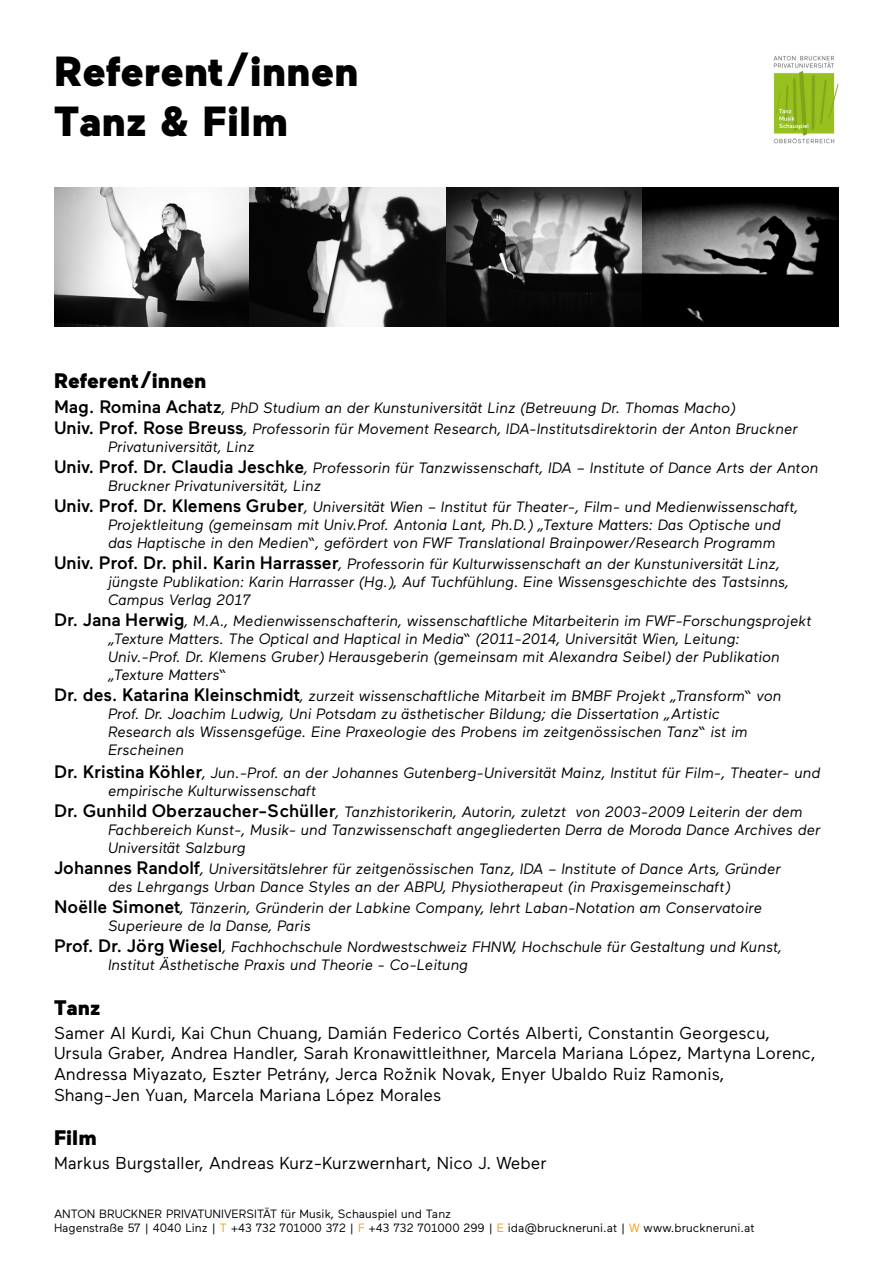
<style>
.page{position:relative;width:893px;height:1263px;background:#fff}
.page>*{position:absolute;margin:0;border:0;box-sizing:border-box;transform-origin:0 0}
.t1{font:900 42px/50.4px "Maax";color:#000}
.t2{font:900 21px "Maax";color:#000}
.t3{font:17.25px/20.7px "Maax";color:#000}
.t4{font:italic 15px/18px "Maax";color:#000}
.t5{font:12px/14.4px "Maax";color:#000}
.s1{font-weight:500;font-style:normal;font-size:18px}
.s2{color:#f29b14}
</style>
<div class="page">
<img style="left:54px;top:187px;width:588px;height:140px">
<img style="left:642px;top:187px;width:197px;height:140px">
<img style="left:773px;top:55px;width:66px;height:89px">
<h1 class="t1" style="left:54px;top:46px;width:306px">Referent/innen<br>Tanz &amp; Film</h1>
<h2 class="t2" style="left:54px;top:369px;width:154px">Referent/innen</h2>
<p class="t4" style="left:54px;top:398px;width:745px;line-height:21px"><span class="s1">Mag. Romina Achatz</span>, PhD Studium an der Kunstuniversität Linz (Betreuung Dr. Thomas Macho)<br><span class="s1">Univ. Prof. Rose Breuss</span>, Professorin für Movement Research, IDA-Institutsdirektorin der Anton Bruckner</p>
<p class="t4" style="left:54px;top:437px;width:766px;line-height:21px;text-indent:54px">Privatuniversität, Linz<br><span class="s1">Univ. Prof. Dr. Claudia Jeschke</span>, Professorin für Tanzwissenschaft, IDA – Institute of Dance Arts der Anton</p>
<p class="t4" style="left:54px;top:476px;width:746px;line-height:21px;text-indent:54px">Bruckner Privatuniversität, Linz<br><span class="s1">Univ. Prof. Dr. Klemens Gruber</span>, Universität Wien – Institut für Theater-, Film- und Medienwissenschaft,</p>
<p class="t4" style="left:108px;top:516px;width:674px">Projektleitung (gemeinsam mit Univ.Prof. Antonia Lant, Ph.D.) „Texture Matters: Das Optische und das Haptische in den Medien“, gefördert von FWF Translational Brainpower/Research Programm</p>
<p class="t4" style="left:108px;top:555px;width:683px;text-indent:-54px"><span class="s1">Univ. Prof. Dr. phil. Karin Harrasser</span>, Professorin für Kulturwissenschaft an der Kunstuniversität Linz, jüngste Publikation: Karin Harrasser (Hg.), Auf Tuchfühlung. Eine Wissensgeschichte des Tastsinns,<br>Campus Verlag 2017</p>
<p class="t4" style="left:108px;top:612px;width:705px;text-indent:-54px"><span class="s1">Dr. Jana Herwig</span>, M.A., Medienwissenschafterin, wissenschaftliche Mitarbeiterin im FWF-Forschungsprojekt „Texture Matters. The Optical and Haptical in Media“ (2011-2014, Universität Wien, Leitung:<br>Univ.-Prof. Dr. Klemens Gruber) Herausgeberin (gemeinsam mit Alexandra Seibel) der Publikation „Texture Matters“</p>
<p class="t4" style="left:108px;top:687px;width:675px;text-indent:-54px"><span class="s1">Dr. des. Katarina Kleinschmidt</span>, zurzeit wissenschaftliche Mitarbeit im BMBF Projekt „Transform“ von Prof. Dr. Joachim Ludwig, Uni Potsdam zu ästhetischer Bildung; die Dissertation „Artistic Research als Wissensgefüge. Eine Praxeologie des Probens im zeitgenössischen Tanz“ ist im Erscheinen</p>
<p class="t4" style="left:108px;top:764px;width:714px;text-indent:-54px"><span class="s1">Dr. Kristina Köhler</span>, Jun.-Prof. an der Johannes Gutenberg-Universität Mainz, Institut für Film-, Theater- und empirische Kulturwissenschaft</p>
<p class="t4" style="left:108px;top:803px;width:714px;text-indent:-54px"><span class="s1">Dr. Gunhild Oberzaucher-Schüller</span>, Tanzhistorikerin, Autorin, zuletzt von 2003-2009 Leiterin der dem<br>Fachbereich Kunst-, Musik- und Tanzwissenschaft angegliederten Derra de Moroda Dance Archives der<br>Universität Salzburg</p>
<p class="t4" style="left:54px;top:860px;width:728px;text-align:center"><span class="s1">Johannes Randolf</span>, Universitätslehrer für zeitgenössischen Tanz, IDA – Institute of Dance Arts, Gründer des Lehrgangs Urban Dance Styles an der ABPU, Physiotherapeut (in Praxisgemeinschaft)</p>
<p class="t4" style="left:108px;top:899px;width:656px;text-indent:-54px"><span class="s1">Noëlle Simonet</span>, Tänzerin, Gründerin der Labkine Company, lehrt Laban-Notation am Conservatoire<br>Superieure de la Danse, Paris</p>
<p class="t4" style="left:108px;top:938px;width:676px;text-indent:-54px"><span class="s1">Prof. Dr. Jörg Wiesel</span>, Fachhochschule Nordwestschweiz FHNW, Hochschule für Gestaltung und Kunst,<br>Institut Ästhetische Praxis und Theorie - Co-Leitung</p>
<h2 class="t2" style="left:54px;top:995px;width:48px">Tanz</h2>
<p class="t3" style="left:54px;top:1022px;width:763px">Samer Al Kurdi, Kai Chun Chuang, Damián Federico Cortés Alberti, Constantin Georgescu, Ursula Graber, Andrea Handler, Sarah Kronawittleithner, Marcela Mariana López, Martyna Lorenc, Andressa Miyazato, Eszter Petrány, Jerca Rožnik Novak, Enyer Ubaldo Ruiz Ramonis,<br>Shang-Jen Yuan, Marcela Mariana López Morales</p>
<h2 class="t2" style="left:54px;top:1126px;width:44px">Film</h2>
<p class="t3" style="left:54px;top:1153px;width:494px">Markus Burgstaller, Andreas Kurz-Kurzwernhart, Nico J. Weber</p>
<p class="t5" style="left:54px;top:1207px;width:702px">ANTON BRUCKNER PRIVATUNIVERSITÄT für Musik, Schauspiel und Tanz<br>Hagenstraße 57 | 4040 Linz | <span class="s2">T</span> +43 732 701000 372 | <span class="s2">F</span> +43 732 701000 299 | <span class="s2">E</span> ida@bruckneruni.at | <span class="s2">W</span> www.bruckneruni.at</p>
</div>
